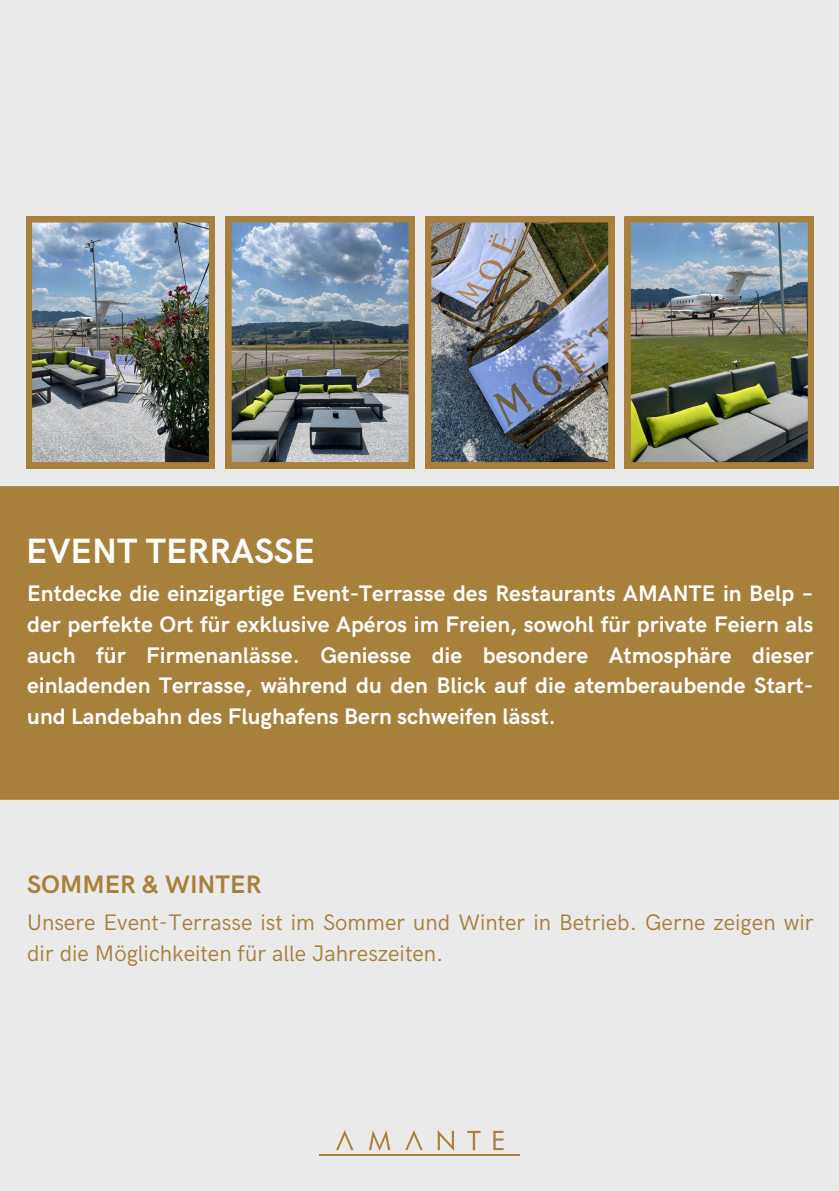
<style>
.page{position:relative;width:839px;height:1191px;background:#fff}
.page>*{position:absolute;margin:0;border:0;box-sizing:border-box;transform-origin:0 0}
.t1{font:700 35.2px "HK Grotesk";color:#fff}
.t2{font:700 25.4px "HK Grotesk";color:#a7803c}
.t3{font:700 22.6px/30.6px "HK Grotesk";color:#fff;text-align:justify}
.t4{font:22.6px/30.6px "HK Grotesk";color:#a7803c}
</style>
<div class="page">
<div style="left:0;top:0;width:838px;height:1191px;background:#eaeaeb"></div>
<img style="left:26px;top:217px;width:189px;height:251px">
<img style="left:226px;top:217px;width:188px;height:251px">
<img style="left:425px;top:217px;width:189px;height:251px">
<img style="left:625px;top:217px;width:188px;height:251px">
<div style="left:0;top:486px;width:838px;height:314px;background:#a7803c"></div>
<hr style="left:320px;top:1154px;width:200px;height:1px;background:#a8813d">
<svg style="left:405px;top:1130px;width:17px;height:20px"></svg>
<svg style="left:336px;top:1130px;width:17px;height:20px"></svg>
<svg style="left:369px;top:1130px;width:21px;height:21px"></svg>
<svg style="left:437px;top:1130px;width:17px;height:21px"></svg>
<svg style="left:467px;top:1131px;width:13px;height:19px"></svg>
<svg style="left:493px;top:1131px;width:10px;height:19px"></svg>
<h1 class="t1" style="left:26px;top:531px;width:290px">EVENT TERRASSE</h1>
<h3 class="t3" style="left:27px;top:579px;width:787px">Entdecke die einzigartige Event-Terrasse des Restaurants AMANTE in Belp – der perfekte Ort für exklusive Apéros im Freien, sowohl für private Feiern als auch für Firmenanlässe. Geniesse die besondere Atmosphäre dieser einladenden Terrasse, während du den Blick auf die atemberaubende Start&shy;und Landebahn des Flughafens Bern schweifen lässt.</h3>
<h2 class="t2" style="left:27px;top:870px;width:236px">SOMMER &amp; WINTER</h2>
<p class="t4" style="left:27px;top:908px;width:787px">Unsere Event-Terrasse ist im Sommer und Winter in Betrieb. Gerne zeigen wir dir die Möglichkeiten für alle Jahreszeiten.</p>
</div>
